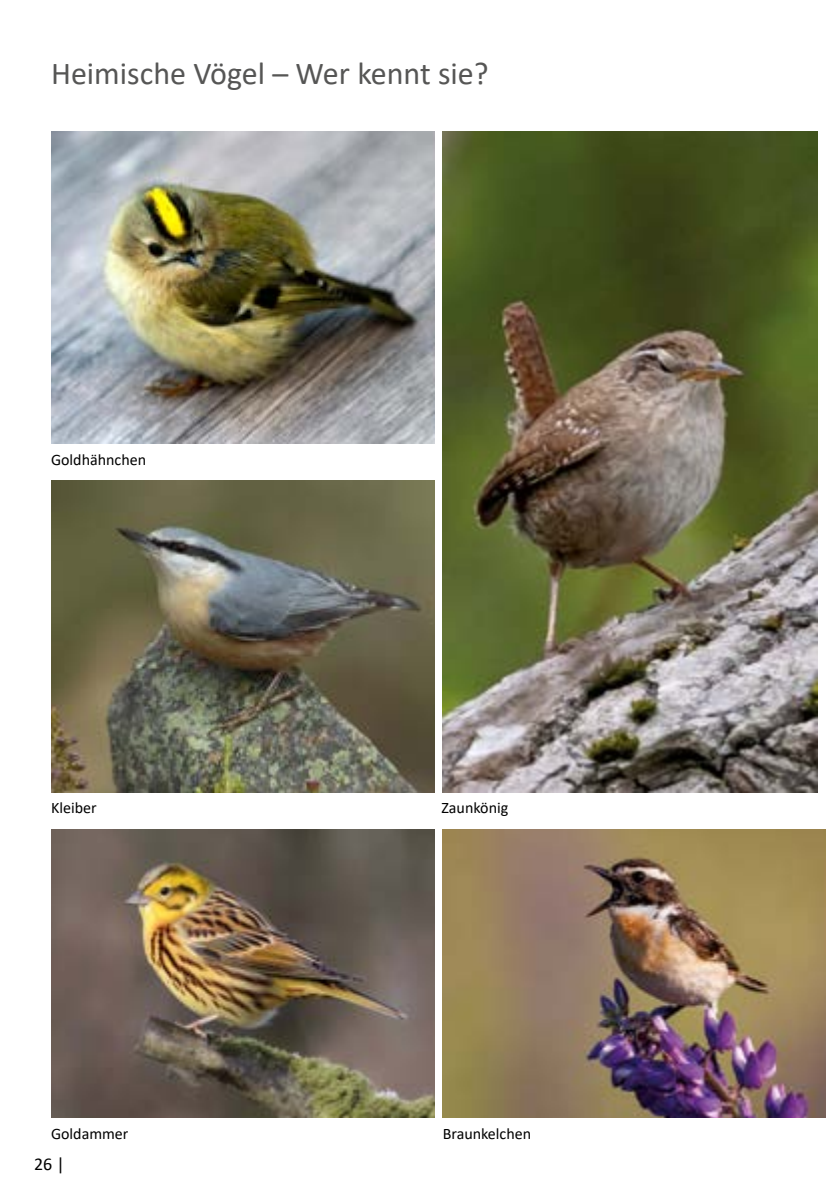
<style>
.page{position:relative;width:840px;height:1191px;background:#fff}
.page>*{position:absolute;margin:0;border:0;box-sizing:border-box;transform-origin:0 0}
.Header_I_Inhalt{font:32px "Calibri";color:#565655}
.t1{font:18px "Calibri";color:#000}
.Fotobeschriftung{font:16px "Calibri";color:#000}
</style>
<div class="page">
<img style="left:51px;top:132px;width:383px;height:312px">
<img style="left:51px;top:480px;width:383px;height:312px">
<img style="left:51px;top:829px;width:383px;height:288px">
<img style="left:442px;top:132px;width:374px;height:660px">
<img style="left:442px;top:829px;width:383px;height:288px">
<p class="Header_I_Inhalt" style="left:51px;top:51px;width:439px">Heimische Vögel – Wer kennt sie?</p>
<p class="Fotobeschriftung" style="left:51px;top:448px;width:96px">Goldhähnchen</p>
<p class="Fotobeschriftung" style="left:51px;top:797px;width:47px">Kleiber</p>
<p class="Fotobeschriftung" style="left:441px;top:797px;width:68px">Zaunkönig</p>
<p class="Fotobeschriftung" style="left:51px;top:1122px;width:79px">Goldammer</p>
<p class="Fotobeschriftung" style="left:442px;top:1122px;width:90px">Braunkelchen</p>
<p class="t1" style="left:34px;top:1152px;width:32px">26 |</p>
</div>
